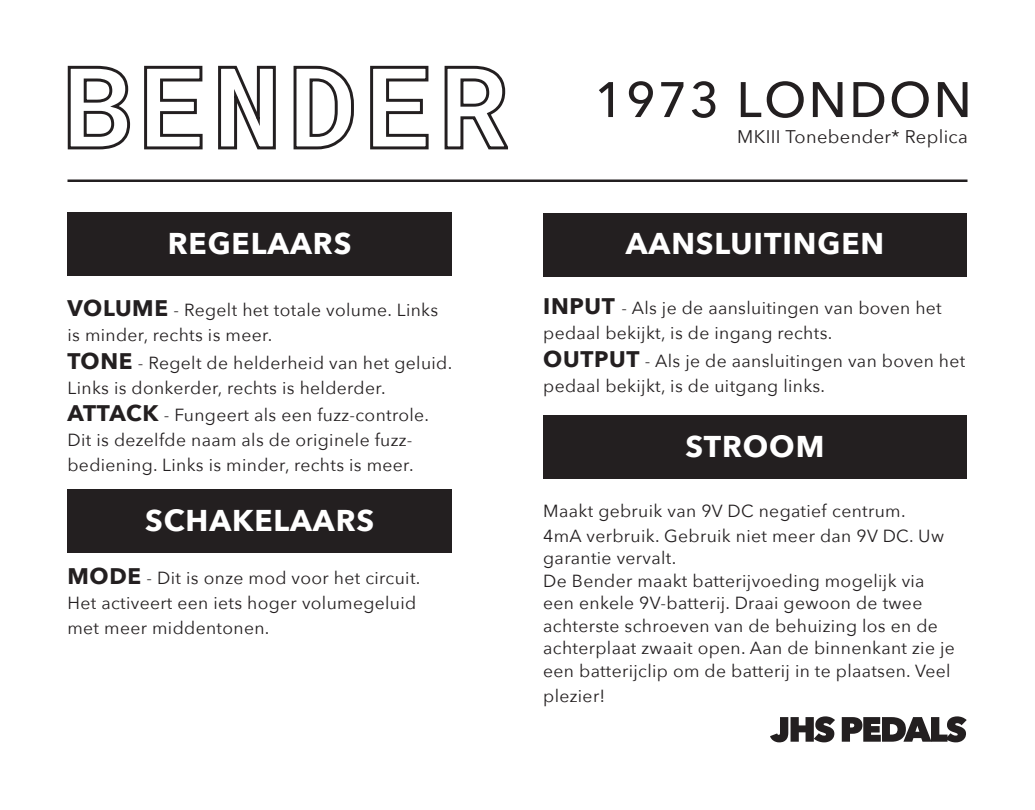
<style>
.page{position:relative;width:1035px;height:810px;background:#fff}
.page>*{position:absolute;margin:0;border:0;box-sizing:border-box;transform-origin:0 0}
.Subheading{font:700 30px "Avenir Next";letter-spacing:.03em;color:#fff}
.Copy{font:18.25px "Avenir Next";letter-spacing:.02em;color:#231f20}
.Copy-2{font:17.5px/25px "Avenir Next";letter-spacing:.02em;color:#231f20}
.s1{font-weight:700;font-size:22.5px}
</style>
<div class="page">
<div style="left:68px;top:212px;width:384px;height:64px;background:#231f20"></div>
<div style="left:68px;top:490px;width:384px;height:63px;background:#231f20"></div>
<div style="left:543px;top:213px;width:424px;height:63px;background:#231f20"></div>
<div style="left:543px;top:415px;width:424px;height:64px;background:#231f20"></div>
<svg style="left:770px;top:716px;width:65px;height:26px"></svg>
<svg style="left:842px;top:716px;width:125px;height:26px"></svg>
<svg style="left:67px;top:65px;width:441px;height:85px"></svg>
<hr style="left:68px;top:180px;width:900px;height:2px;background:#231f20">
<svg style="left:599px;top:82px;width:14px;height:35px"></svg>
<svg style="left:629px;top:81px;width:24px;height:36px"></svg>
<svg style="left:661px;top:82px;width:22px;height:35px"></svg>
<svg style="left:692px;top:81px;width:23px;height:37px"></svg>
<svg style="left:741px;top:82px;width:20px;height:35px"></svg>
<svg style="left:767px;top:81px;width:37px;height:37px"></svg>
<svg style="left:813px;top:82px;width:29px;height:35px"></svg>
<svg style="left:853px;top:82px;width:31px;height:35px"></svg>
<svg style="left:892px;top:81px;width:37px;height:37px"></svg>
<svg style="left:938px;top:82px;width:30px;height:35px"></svg>
<p class="Subheading" style="left:168px;top:217px;width:185px">REGELAARS</p>
<p class="Copy-2" style="left:68px;top:297px;width:372px"><span class="s1">VOLUME</span> - Regelt het totale volume. Links is minder, rechts is meer.</p>
<p class="Copy-2" style="left:68px;top:349px;width:386px"><span class="s1">TONE</span> - Regelt de helderheid van het geluid.<br>Links is donkerder, rechts is helderder.</p>
<p class="Copy-2" style="left:68px;top:402px;width:363px"><span class="s1">ATTACK</span> - Fungeert als een fuzz-controle.<br>Dit is dezelfde naam als de originele fuzz&shy;bediening. Links is minder, rechts is meer.</p>
<p class="Subheading" style="left:145px;top:495px;width:231px">SCHAKELAARS</p>
<p class="Copy-2" style="left:68px;top:564px;width:354px"><span class="s1">MODE</span> - Dit is onze mod voor het circuit.<br>Het activeert een iets hoger volumegeluid met meer middentonen.</p>
<p class="Copy" style="left:737px;top:121px;width:232px">MKIII Tonebender* Replica</p>
<p class="Subheading" style="left:626px;top:218px;width:260px">AANSLUITINGEN</p>
<p class="Copy-2" style="left:543px;top:295px;width:400px"><span class="s1">INPUT</span> - Als je de aansluitingen van boven het pedaal bekijkt, is de ingang rechts.</p>
<p class="Copy-2" style="left:543px;top:347px;width:424px"><span class="s1">OUTPUT</span> - Als je de aansluitingen van boven het pedaal bekijkt, is de uitgang links.</p>
<p class="Subheading" style="left:686px;top:420px;width:140px">STROOM</p>
<p class="Copy-2" style="left:543px;top:497px;width:402px">Maakt gebruik van 9V DC negatief centrum.<br>4mA verbruik. Gebruik niet meer dan 9V DC. Uw</p>
<p class="Copy-2" style="left:543px;top:545px;width:135px">garantie vervalt.</p>
<p class="Copy-2" style="left:543px;top:569px;width:413px;line-height:22.5px">De Bender maakt batterijvoeding mogelijk via een enkele 9V-batterij. Draai gewoon de twee achterste schroeven van de behuizing los en de achterplaat zwaait open. Aan de binnenkant zie je een batterijclip om de batterij in te plaatsen. Veel</p>
<p class="Copy-2" style="left:543px;top:682px;width:64px">plezier!</p>
</div>
